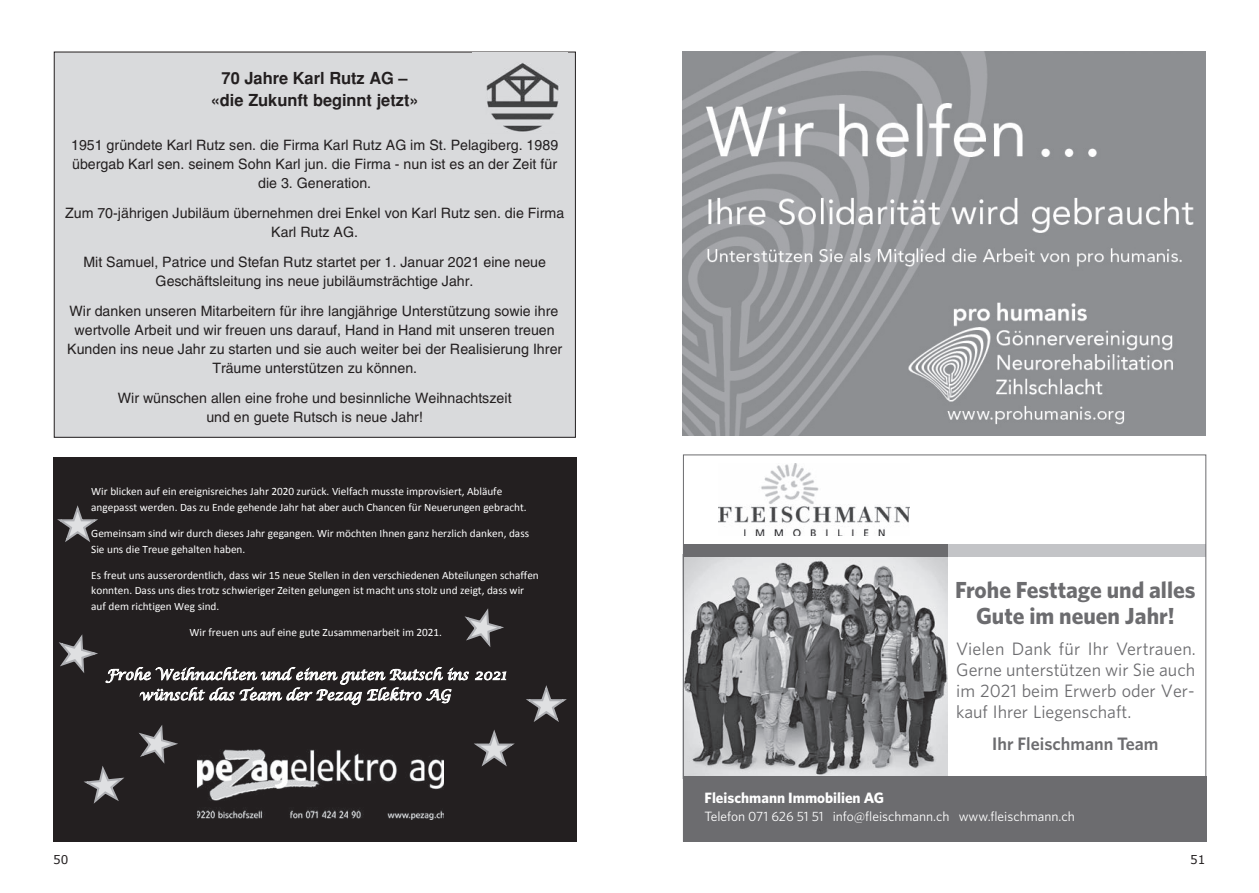
<style>
.page{position:relative;width:1259px;height:893px;background:#fff}
.page>*{position:absolute;margin:0;border:0;box-sizing:border-box;transform-origin:0 0}
.t1{font:700 23.25px/25.5px "Whitney";color:#6c6c6f;text-align:center}
.t2{font:18px/21px "Whitney";color:#6c6c6f;text-align:justify}
.t3{font:600 18px "Whitney";color:#6c6c6f}
.t4{font:700 16.65px/22px "Helvetica";color:#231f20;text-align:center}
.t5{font:700 15px "Whitney";color:#fff}
.t6{font:14.25px/18.9px "Helvetica";color:#231f20;text-align:center}
.t7{font:italic 14.25px/20.2px "Lucida Calligraphy";color:#fff}
.t8{font:13.5px "Whitney";color:#fff}
.t9{font:12px "Verdana";color:#231f20}
.t10{font:11.25px/15.8px "Calibri";color:#fff}
</style>
<div class="page">
<div style="left:53px;top:457px;width:523px;height:385px;background:#231f20"></div>
<img style="left:197px;top:749px;width:247px;height:70px">
<svg style="left:58px;top:505px;width:40px;height:37px"></svg>
<svg style="left:474px;top:729px;width:41px;height:38px"></svg>
<svg style="left:526px;top:685px;width:41px;height:37px"></svg>
<svg style="left:139px;top:725px;width:39px;height:39px"></svg>
<svg style="left:84px;top:766px;width:41px;height:38px"></svg>
<svg style="left:59px;top:608px;width:448px;height:97px"></svg>
<img style="left:682px;top:554px;width:265px;height:224px">
<div style="left:944px;top:544px;width:262px;height:13px;background:#c3c4c7"></div>
<div style="left:683px;top:544px;width:264px;height:13px;background:#6c6c6f"></div>
<div style="left:683px;top:776px;width:523px;height:65px;background:#6c6c6f"></div>
<img style="left:718px;top:464px;width:191px;height:72px">
<div style="left:54px;top:52px;width:521px;height:385px;background:#d9dadc"></div>
<img style="left:486px;top:63px;width:73px;height:69px">
<img style="left:682px;top:51px;width:523px;height:385px">
<p class="t4" style="left:211px;top:67px;width:209px">70 Jahre Karl Rutz AG – «die Zukunft beginnt jetzt»</p>
<p class="t6" style="left:71px;top:135px;width:488px">1951 gründete Karl Rutz sen. die Firma Karl Rutz AG im St. Pelagiberg. 1989 übergab Karl sen. seinem Sohn Karl jun. die Firma - nun ist es an der Zeit für die 3. Generation.</p>
<p class="t6" style="left:65px;top:203px;width:500px">Zum 70-jährigen Jubiläum übernehmen drei Enkel von Karl Rutz sen. die Firma<br>Karl Rutz AG.</p>
<p class="t6" style="left:83px;top:252px;width:464px">Mit Samuel, Patrice und Stefan Rutz startet per 1. Januar 2021 eine neue<br>Geschäftsleitung ins neue jubiläumsträchtige Jahr.</p>
<p class="t6" style="left:67px;top:301px;width:496px">Wir danken unseren Mitarbeitern für ihre langjährige Unterstützung sowie ihre wertvolle Arbeit und wir freuen uns darauf, Hand in Hand mit unseren treuen Kunden ins neue Jahr zu starten und sie auch weiter bei der Realisierung Ihrer Träume unterstützen zu können.</p>
<p class="t6" style="left:118px;top:388px;width:395px">Wir wünschen allen eine frohe und besinnliche Weihnachtszeit und en guete Rutsch is neue Jahr!</p>
<p class="t10" style="left:91px;top:484px;width:437px">Wir blicken auf ein ereignisreiches Jahr 2020 zurück. Vielfach musste improvisiert, Abläufe angepasst werden. Das zu Ende gehende Jahr hat aber auch Chancen für Neuerungen gebracht.</p>
<p class="t10" style="left:91px;top:525px;width:439px">Gemeinsam sind wir durch dieses Jahr gegangen. Wir möchten Ihnen ganz herzlich danken, dass<br>Sie uns die Treue gehalten haben.</p>
<p class="t10" style="left:91px;top:567px;width:449px">Es freut uns ausserordentlich, dass wir 15 neue Stellen in den verschiedenen Abteilungen schaffen konnten. Dass uns dies trotz schwieriger Zeiten gelungen ist macht uns stolz und zeigt, dass wir auf dem richtigen Weg sind.</p>
<p class="t10" style="left:189px;top:625px;width:254px">Wir freuen uns auf eine gute Zusammenarbeit im 2021.</p>
<p class="t7" style="left:140px;top:665px;width:368px;text-indent:-34px">Frohe Weihnachten und einen guten Rutsch ins 2021 wünscht das Team der Pezag Elektro AG</p>
<h1 class="t1" style="left:955px;top:577px;width:242px">Frohe Festtage und alles<br>Gute im neuen Jahr!</h1>
<p class="t2" style="left:956px;top:638px;width:241px">Vielen Dank für Ihr Vertrauen.<br>Gerne unterstützen wir Sie auch im 2021 beim Erwerb oder Ver&shy;kauf Ihrer Liegenschaft.</p>
<p class="t3" style="left:992px;top:732px;width:168px">Ihr Fleischmann Team</p>
<p class="t5" style="left:704px;top:788px;width:181px">Fleischmann Immobilien AG</p>
<p class="t8" style="left:704px;top:807px;width:371px">Telefon 071 626 51 51 info@fleischmann.ch www.fleischmann.ch</p>
<p class="t9" style="left:53px;top:852px;width:17px">50</p>
<p class="t9" style="left:1190px;top:852px;width:17px">51</p>
</div>
